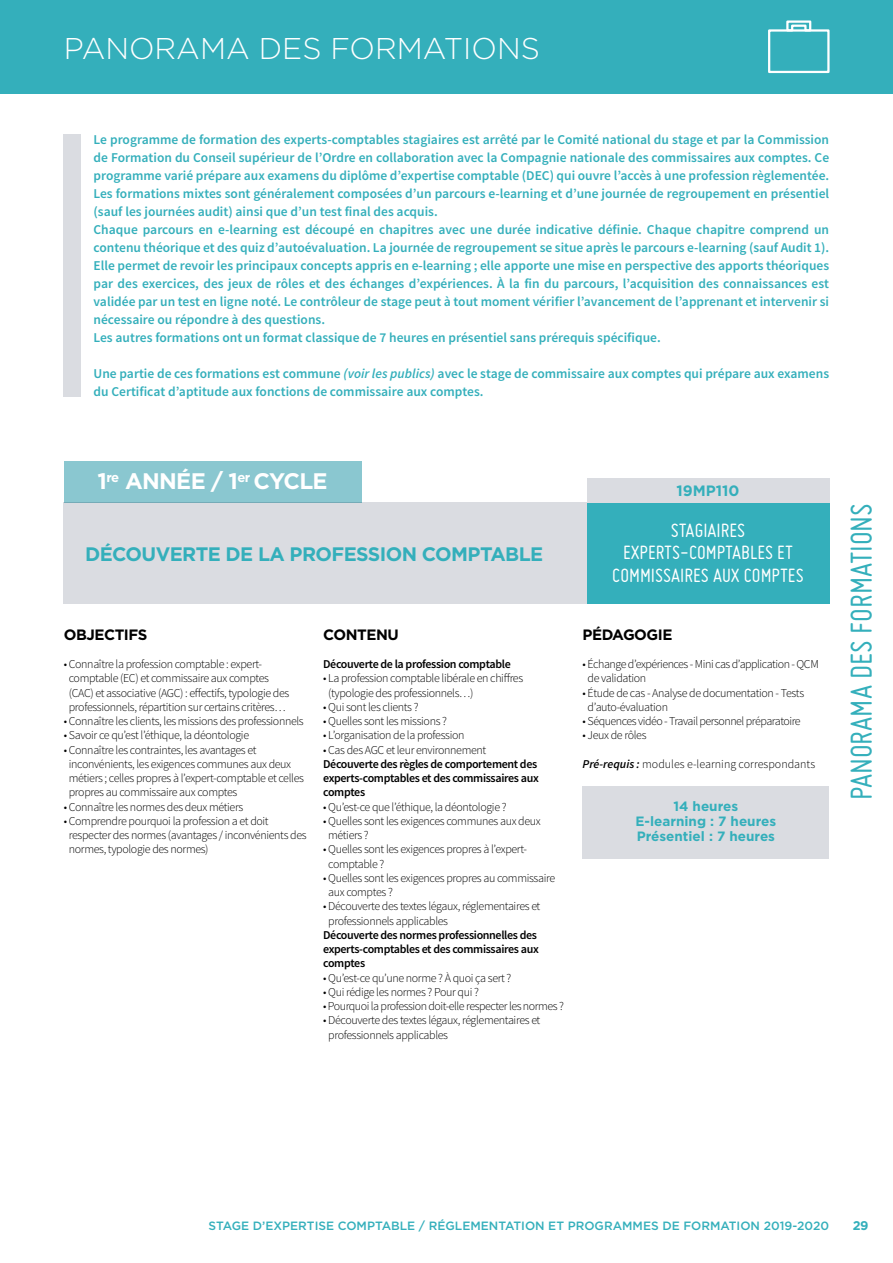
<style>
.page{position:relative;width:893px;height:1263px;background:#fff}
.page>*{position:absolute;margin:0;border:0;box-sizing:border-box;transform-origin:0 0}
.t1{font:33px "Miso";color:#34afbb}
.t2{font:300 30px "Gotham";color:#fff}
.t3{font:700 22.5px "Gotham";letter-spacing:-.03em;color:#fff}
.t4{font:21px "Miso";color:#fff}
.t5{font:700 19.5px "Gotham";letter-spacing:-.03em;color:#34afbb}
.t6{font:700 15px "Gotham";letter-spacing:-.03em;color:#000}
.t7{font:700 15px "Gotham";color:#34afbb}
.t8{font:600 13.5px/18px "Source Sans Pro";color:#34afbb}
.t9{font:700 13.5px/15px "Gotham";color:#34afbb;text-align:center}
.t10{font:700 12.6px "Gotham";color:#34afbb}
.t11{font:300 12px/14.2px "Source Sans Pro";letter-spacing:-.03em;color:#000}
.t12{font:600 12px/14.2px "Source Sans Pro";letter-spacing:-.03em;color:#000}
.t13{font:500 12px "Gotham";color:#34afbb}
.t14{font:300 12px "Source Sans Pro";color:#000}
.s1{font-style:italic}
.s2{font-weight:600;font-style:italic}
</style>
<div class="page">
<div style="left:0;top:0;width:893px;height:94px;background:#34afbb"></div>
<div style="left:768px;top:29px;width:62px;height:44px;border:2px solid #fff"></div>
<svg style="left:785px;top:20px;width:27px;height:12px"></svg>
<hr style="left:0;top:0;width:1px;height:94px;background:#168985">
<div style="left:64px;top:503px;width:523px;height:101px;background:#dadce1"></div>
<div style="left:587px;top:503px;width:242px;height:101px;background:#34afbb"></div>
<div style="left:587px;top:478px;width:242px;height:25px;background:#dadce1"></div>
<div style="left:583px;top:786px;width:246px;height:73px;background:#dadce1"></div>
<div style="left:64px;top:461px;width:297px;height:42px;background:#8ac7d0"></div>
<div style="left:64px;top:134px;width:17px;height:262px;background:#dadce1"></div>
<p class="t2" style="left:64px;top:29px;width:478px">PANORAMA DES FORMATIONS</p>
<p class="t8" style="left:94px;top:131px;width:737px">Le programme de formation des experts-comptables stagiaires est arrêté par le Comité national du stage et par la Commission de Formation du Conseil supérieur de l’Ordre en collaboration avec la Compagnie nationale des commissaires aux comptes. Ce programme varié prépare aux examens du diplôme d’expertise comptable (DEC) qui ouvre l’accès à une profession règlementée.<br>Les formations mixtes sont généralement composées d’un parcours e-learning et d’une journée de regroupement en présentiel (sauf les journées audit) ainsi que d’un test final des acquis.<br>Chaque parcours en e-learning est découpé en chapitres avec une durée indicative définie. Chaque chapitre comprend un contenu théorique et des quiz d’autoévaluation. La journée de regroupement se situe après le parcours e-learning (sauf Audit 1).<br>Elle permet de revoir les principaux concepts appris en e-learning ; elle apporte une mise en perspective des apports théoriques par des exercices, des jeux de rôles et des échanges d’expériences. À la fin du parcours, l’acquisition des connaissances est validée par un test en ligne noté. Le contrôleur de stage peut à tout moment vérifier l’avancement de l’apprenant et intervenir si nécessaire ou répondre à des questions.<br>Les autres formations ont un format classique de 7 heures en présentiel sans prérequis spécifique.</p>
<p class="t8" style="left:94px;top:365px;width:737px">Une partie de ces formations est commune <span class="s1">(voir les publics)</span> avec le stage de commissaire aux comptes qui prépare aux examens du Certificat d’aptitude aux fonctions de commissaire aux comptes.</p>
<p class="t3" style="left:98px;top:466px;width:232px">1<sup>re</sup> ANNÉE / 1<sup>er</sup> CYCLE</p>
<p class="t5" style="left:85px;top:541px;width:460px">DÉCOUVERTE DE LA PROFESSION COMPTABLE</p>
<p class="t6" style="left:64px;top:624px;width:85px">OBJECTIFS</p>
<p class="t11" style="left:69px;top:657px;width:222px;text-indent:-5px">• Connaître la profession comptable : expert&shy;comptable (EC) et commissaire aux comptes (CAC) et associative (AGC) : effectifs, typologie des professionnels, répartition sur certains critères…</p>
<p class="t11" style="left:64px;top:714px;width:242px">• Connaître les clients, les missions des professionnels</p>
<p class="t11" style="left:64px;top:728px;width:187px">• Savoir ce qu’est l’éthique, la déontologie</p>
<p class="t11" style="left:69px;top:743px;width:237px;text-indent:-5px">• Connaître les contraintes, les avantages et inconvénients, les exigences communes aux deux métiers ; celles propres à l’expert-comptable et celles propres au commissaire aux comptes</p>
<p class="t11" style="left:64px;top:800px;width:181px">• Connaître les normes des deux métiers</p>
<p class="t11" style="left:69px;top:814px;width:239px;text-indent:-5px">• Comprendre pourquoi la profession a et doit respecter des normes (avantages / inconvénients des normes, typologie des normes)</p>
<p class="t6" style="left:323px;top:624px;width:77px">CONTENU</p>
<p class="t12" style="left:323px;top:657px;width:189px">Découverte de la profession comptable</p>
<p class="t11" style="left:328px;top:671px;width:197px;text-indent:-5px">• La profession comptable libérale en chiffres (typologie des professionnels…)</p>
<p class="t11" style="left:323px;top:700px;width:97px">• Qui sont les clients ?</p>
<p class="t11" style="left:323px;top:714px;width:125px">• Quelles sont les missions ?</p>
<p class="t11" style="left:323px;top:728px;width:143px">• L’organisation de la profession</p>
<p class="t11" style="left:323px;top:743px;width:165px">• Cas des AGC et leur environnement</p>
<p class="t12" style="left:323px;top:757px;width:217px">Découverte des règles de comportement des experts-comptables et des commissaires aux comptes</p>
<p class="t11" style="left:323px;top:800px;width:185px">• Qu’est-ce que l’éthique, la déontologie ?</p>
<p class="t11" style="left:328px;top:814px;width:214px;text-indent:-5px">• Quelles sont les exigences communes aux deux métiers ?</p>
<p class="t11" style="left:328px;top:842px;width:200px;text-indent:-5px">• Quelles sont les exigences propres à l’expert&shy;comptable ?</p>
<p class="t11" style="left:328px;top:871px;width:229px;text-indent:-5px">• Quelles sont les exigences propres au commissaire aux comptes ?</p>
<p class="t11" style="left:328px;top:899px;width:214px;text-indent:-5px">• Découverte des textes légaux, réglementaires et professionnels applicables</p>
<p class="t12" style="left:323px;top:928px;width:217px">Découverte des normes professionnelles des experts-comptables et des commissaires aux comptes</p>
<p class="t11" style="left:323px;top:971px;width:190px">• Qu’est-ce qu’une norme ? À quoi ça sert ?</p>
<p class="t11" style="left:323px;top:985px;width:157px">• Qui rédige les normes ? Pour qui ?</p>
<p class="t11" style="left:323px;top:999px;width:242px">• Pourquoi la profession doit-elle respecter les normes ?</p>
<p class="t11" style="left:328px;top:1013px;width:214px;text-indent:-5px">• Découverte des textes légaux, réglementaires et professionnels applicables</p>
<p class="t7" style="left:676px;top:481px;width:64px">19MP110</p>
<p class="t4" style="left:671px;top:518px;width:76px">STAGIAIRES</p>
<p class="t4" style="left:623px;top:541px;width:171px">EXPERTS-COMPTABLES ET</p>
<p class="t4" style="left:612px;top:563px;width:193px">COMMISSAIRES AUX COMPTES</p>
<p class="t6" style="left:583px;top:624px;width:91px">PÉDAGOGIE</p>
<p class="t11" style="left:588px;top:657px;width:233px;text-indent:-5px">• Échange d’expériences - Mini cas d’application - QCM de validation</p>
<p class="t11" style="left:588px;top:686px;width:218px;text-indent:-5px">• Étude de cas - Analyse de documentation - Tests d’auto-évaluation</p>
<p class="t11" style="left:583px;top:714px;width:220px">• Séquences vidéo - Travail personnel préparatoire</p>
<p class="t11" style="left:583px;top:728px;width:65px">• Jeux de rôles</p>
<p class="t14" style="left:583px;top:757px;width:234px"><span class="s2">Pré-requis :</span> modules e-learning correspondants</p>
<p class="t9" style="left:636px;top:799px;width:142px">14 heures<br>E-learning : 7 heures<br>Présentiel : 7 heures</p>
<h1 class="t1" style="left:843px;top:800px;width:299px;rotate:-90deg">PANORAMA DES FORMATIONS</h1>
<p class="t13" style="left:209px;top:1217px;width:622px">STAGE D’EXPERTISE COMPTABLE / RÉGLEMENTATION ET PROGRAMMES DE FORMATION 2019-2020</p>
<p class="t10" style="left:853px;top:1217px;width:17px">29</p>
</div>
